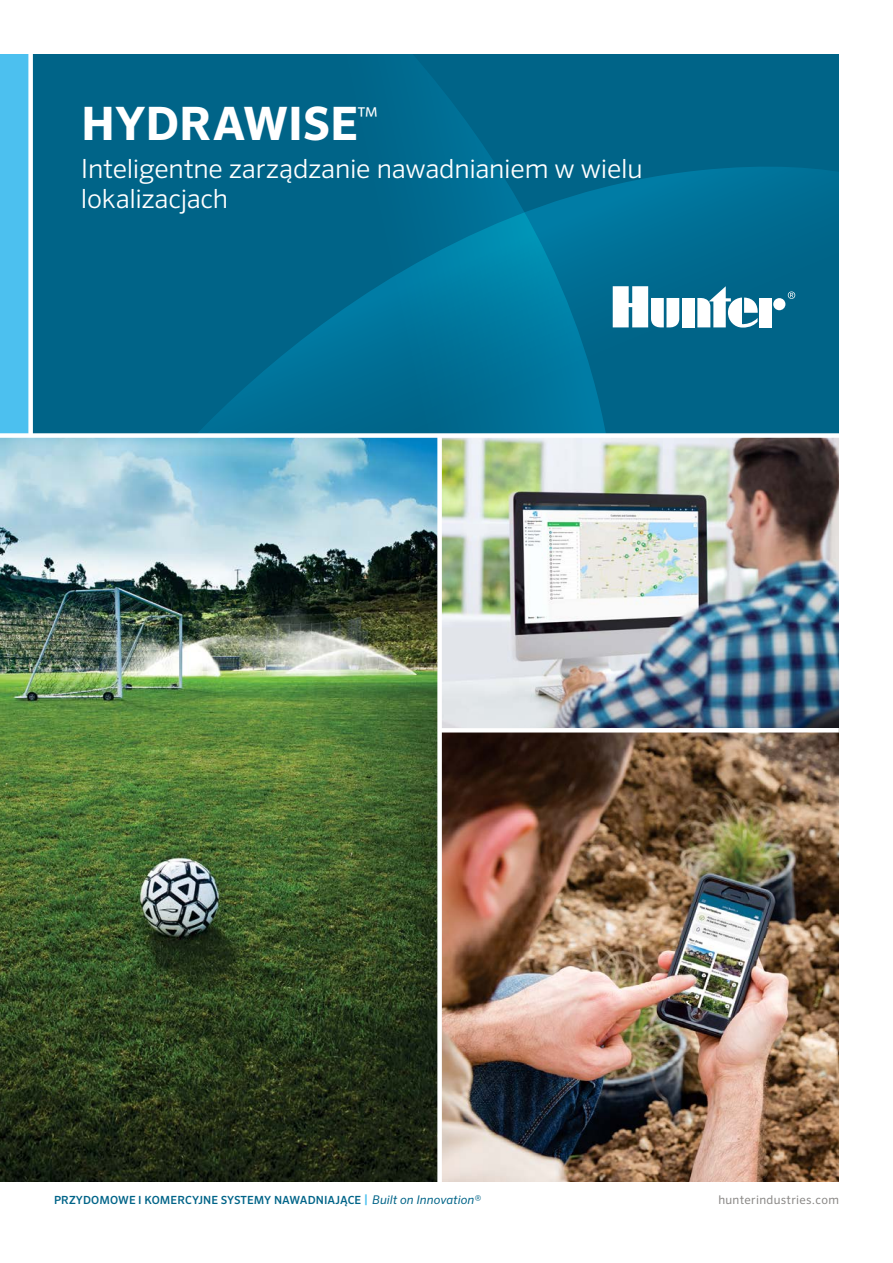
<style>
.page{position:relative;width:893px;height:1263px;background:#fff}
.page>*{position:absolute;margin:0;border:0;box-sizing:border-box;transform-origin:0 0}
.t1{font:700 46.05px "Sero Pro";letter-spacing:-.005em;color:#fff}
.t2{font:300 26.4px/30px "Sero Pro";letter-spacing:-.01em;color:#fff}
.t3{font:12px "Sero Pro";letter-spacing:.025em;color:#8b8987}
.t4{font:500 11.25px "Sero Pro";letter-spacing:.01em;color:#006488}
.s1{font-size:12px;color:#4cc0ef}
.s2{font-weight:400;font-style:italic;font-size:12px}
</style>
<div class="page">
<img style="left:0;top:438px;width:839px;height:744px">
<div style="left:437px;top:435px;width:5px;height:747px;background:#fff"></div>
<hr style="left:440px;top:728px;width:399px;height:4px;background:#fff">
<div style="left:31px;top:54px;width:808px;height:379px;background:#006488"></div>
<svg style="left:646px;top:167px;width:193px;height:161px"></svg>
<svg style="left:198px;top:63px;width:448px;height:370px"></svg>
<div style="left:0;top:54px;width:31px;height:381px;background:#4cc0ef"></div>
<div style="left:28px;top:54px;width:5px;height:381px;background:#fff"></div>
<svg style="left:788px;top:291px;width:7px;height:8px"></svg>
<div style="left:682px;top:298px;width:13px;height:29px;background:#fff"></div>
<div style="left:773px;top:298px;width:12px;height:12px;background:#fff;border-radius:50%"></div>
<div style="left:759px;top:298px;width:13px;height:29px;background:#fff"></div>
<svg style="left:697px;top:286px;width:61px;height:42px"></svg>
<svg style="left:613px;top:286px;width:66px;height:42px"></svg>
<div style="left:0;top:433px;width:893px;height:5px;background:#fff"></div>
<h1 class="t1" style="left:81px;top:95px;width:299px">HYDRAWISE<sup>™</sup></h1>
<h2 class="t2" style="left:81px;top:154px;width:563px">Inteligentne zarządzanie nawadnianiem w wielu lokalizacjach</h2>
<p class="t4" style="left:54px;top:1193px;width:428px">PRZYDOMOWE I KOMERCYJNE SYSTEMY NAWADNIAJĄCE <span class="s1">|</span> <span class="s2">Built on Innovation®</span></p>
<p class="t3" style="left:718px;top:1192px;width:122px">hunterindustries.com</p>
</div>
